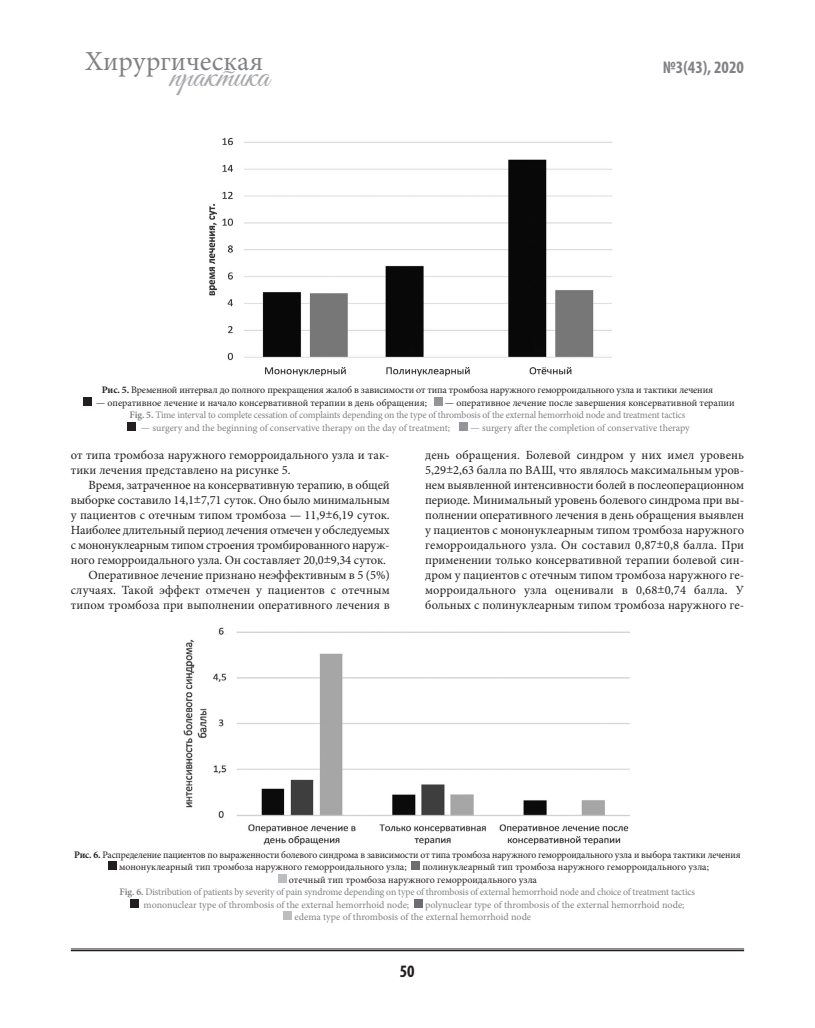
<style>
.page{position:relative;width:815px;height:1028px;background:#fff}
.page>*{position:absolute;margin:0;border:0;box-sizing:border-box;transform-origin:0 0}
.t1{font:33.75px "Good Vibes Pro";color:#a8a9ad}
.t2{font:27.5px "Minion Pro";color:#808285}
.t3{font:700 condensed 17.5px "Myriad Pro";color:#808285}
.t4{font:700 condensed 17.5px "Myriad Pro";color:#231f20}
.t5{font:12.5px/15px "Minion Pro";color:#231f20;text-align:justify}
.t6{font:10px/12.5px "Minion Pro";letter-spacing:-.005em;color:#231f20}
.t7{font:10px/12.5px "Minion Pro";letter-spacing:-.01em;color:#808285}
.s1{font-weight:700}
</style>
<div class="page">
<hr style="left:71px;top:948px;width:673px;height:1px;background:#231f20">
<hr style="left:71px;top:950px;width:673px;height:1px;background:#231f20">
<img style="left:209px;top:137px;width:403px;height:240px">
<div style="left:83px;top:396px;width:9px;height:9px;background:#231f20"></div>
<div style="left:434px;top:396px;width:9px;height:9px;background:#939598"></div>
<div style="left:127px;top:421px;width:9px;height:9px;background:#231f20"></div>
<div style="left:459px;top:421px;width:9px;height:9px;background:#939598"></div>
<img style="left:183px;top:627px;width:447px;height:219px">
<div style="left:108px;top:861px;width:9px;height:9px;background:#231f20"></div>
<div style="left:411px;top:861px;width:9px;height:9px;background:#6c6d70"></div>
<div style="left:278px;top:873px;width:9px;height:9px;background:#bcbdc0"></div>
<div style="left:130px;top:898px;width:9px;height:9px;background:#231f20"></div>
<div style="left:414px;top:898px;width:9px;height:9px;background:#6c6d70"></div>
<div style="left:283px;top:911px;width:9px;height:9px;background:#bcbdc0"></div>
<p class="t2" style="left:85px;top:50px;width:180px">Хирургическая</p>
<p class="t3" style="left:663px;top:57px;width:83px">№3(43), 2020</p>
<p class="t1" style="left:170px;top:55px;width:101px">практика</p>
<p class="t6" style="left:102px;top:384px;width:613px"><span class="s1">Рис. 5.</span> Временной интервал до полного прекращения жалоб в зависимости от типа тромбоза наружного геморроидального узла и тактики лечения</p>
<p class="t6" style="left:96px;top:397px;width:332px">— оперативное лечение и начало консервативной терапии в день обращения;</p>
<p class="t6" style="left:445px;top:397px;width:291px">— оперативное лечение после завершения консервативной терапии</p>
<p class="t7" style="left:130px;top:409px;width:557px"><span class="s1">Fig. 5.</span> Time interval to complete cessation of complaints depending on the type of thrombosis of the external hemorrhoid node and treatment tactics</p>
<p class="t7" style="left:141px;top:422px;width:311px">— surgery and the beginning of conservative therapy on the day of treatment;</p>
<p class="t7" style="left:471px;top:422px;width:221px">— surgery after the completion of conservative therapy</p>
<p class="t5" style="left:71px;top:449px;width:320px">от типа тромбоза наружного геморроидального узла и так&shy;тики лечения представлено на рисунке 5.</p>
<p class="t5" style="left:71px;top:479px;width:320px;text-indent:18px">Время, затраченное на консервативную терапию, в общей выборке составило 14,1±7,71 суток. Оно было минимальным у пациентов с отечным типом тромбоза — 11,9±6,19 суток.<br>Наиболее длительный период лечения отмечен у обследуемых с мононуклеарным типом строения тромбированного наруж&shy;ного геморроидального узла. Он составляет 20,0±9,34 суток.</p>
<p class="t5" style="left:71px;top:569px;width:320px;text-indent:18px">Оперативное лечение признано неэффективным в 5 (5%) случаях. Такой эффект отмечен у пациентов с отечным типом тромбоза при выполнении оперативного лечения в</p>
<p class="t5" style="left:425px;top:449px;width:320px">день обращения. Болевой синдром у них имел уровень 5,29±2,63 балла по ВАШ, что являлось максимальным уров&shy;нем выявленной интенсивности болей в послеоперационном периоде. Минимальный уровень болевого синдрома при вы&shy;полнении оперативного лечения в день обращения выявлен у пациентов с мононуклеарным типом тромбоза наружного геморроидального узла. Он составил 0,87±0,8 балла. При применении только консервативной терапии болевой син&shy;дром у пациентов с отечным типом тромбоза наружного ге&shy;морроидального узла оценивали в 0,68±0,74 балла. У больных с полинуклеарным типом тромбоза наружного ге-</p>
<p class="t6" style="left:74px;top:849px;width:668px"><span class="s1">Рис. 6.</span> Распределение пациентов по выраженности болевого синдрома в зависимости от типа тромбоза наружного геморроидального узла и выбора тактики лечения</p>
<p class="t6" style="left:119px;top:861px;width:289px">мононуклеарный тип тромбоза наружного геморроидального узла;</p>
<p class="t6" style="left:289px;top:861px;width:422px;text-indent:133px">полинуклеарный тип тромбоза наружного геморроидального узла; отечный тип тромбоза наружного геморроидального узла</p>
<p class="t7" style="left:120px;top:886px;width:577px"><span class="s1">Fig. 6.</span> Distribution of patients by severity of pain syndrome depending on type of thrombosis of external hemorrhoid node and choice of treatment tactics</p>
<p class="t7" style="left:144px;top:899px;width:267px">mononuclear type of thrombosis of the external hemorrhoid node;</p>
<p class="t7" style="left:295px;top:899px;width:391px;text-indent:130px">polynuclear type of thrombosis of the external hemorrhoid node; edema type of thrombosis of the external hemorrhoid node</p>
<p class="t4" style="left:400px;top:961px;width:16px">50</p>
</div>
